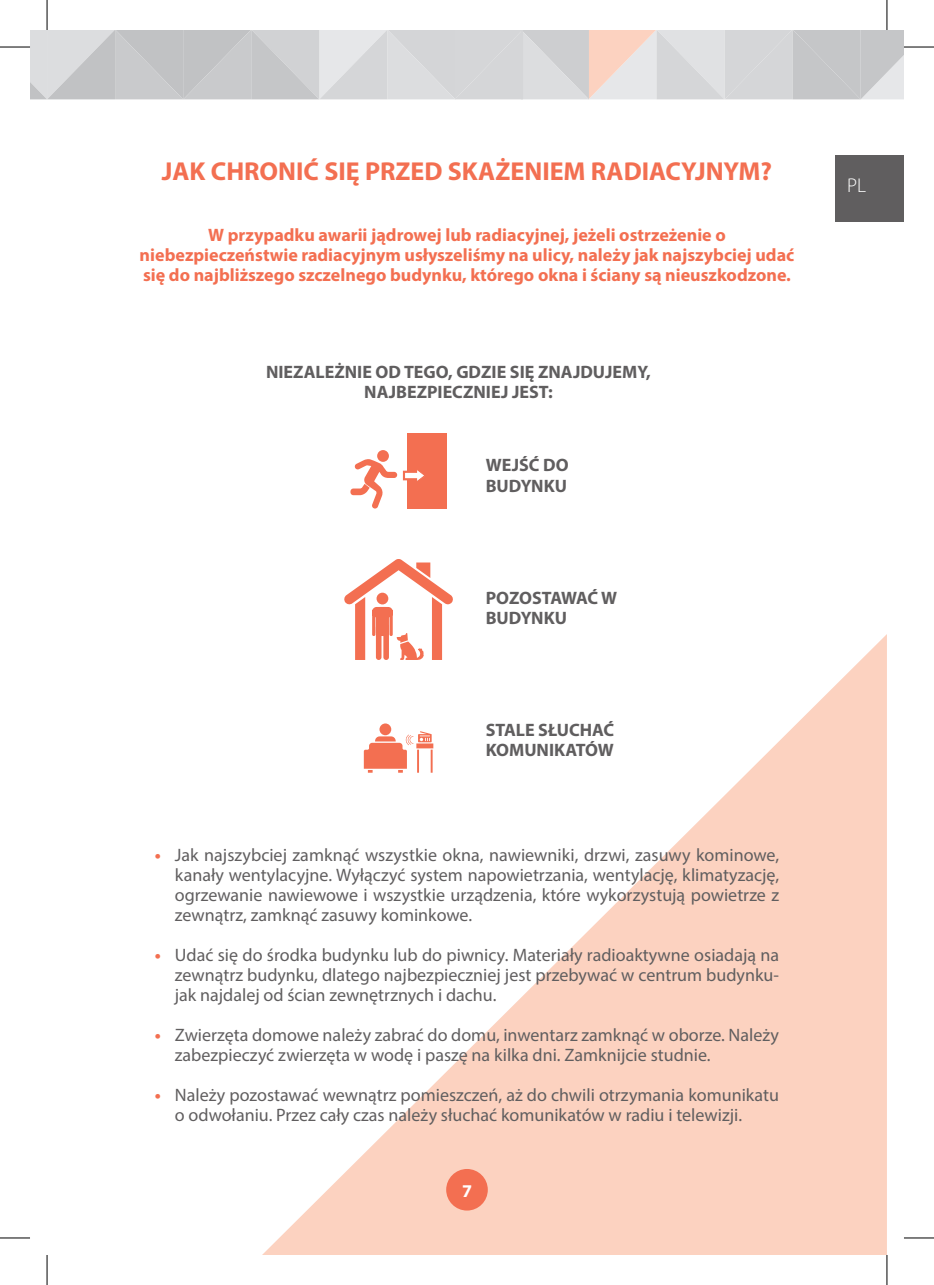
<style>
.page{position:relative;width:934px;height:1285px;background:#fff}
.page>*{position:absolute;margin:0;border:0;box-sizing:border-box;transform-origin:0 0}
.t1{font:700 26px "Myriad Pro";color:#f36f51}
.t2{font:300 20px "Myriad Pro";color:#fff}
.t3{font:18px/20px "Myriad Pro";color:#605e5f;text-align:justify}
.t4{font:700 18px/20px "Myriad Pro";color:#f36f51;text-align:center}
.t5{font:700 18px/20px "Myriad Pro";color:#605e5f}
.t6{font:700 18px "Myriad Pro";color:#fff}
.s1{font-weight:700;color:#f36f51}
</style>
<div class="page">
<svg style="left:30px;top:30px;width:873px;height:69px;background:#d3d2d3"></svg>
<svg style="left:262px;top:635px;width:624px;height:620px;fill:#fcd2c0"></svg>
<svg style="left:350px;top:450px;width:47px;height:58px"></svg>
<div style="left:407px;top:433px;width:39px;height:75px;background:#f36f51"></div>
<svg style="left:403px;top:470px;width:22px;height:11px"></svg>
<svg style="left:343px;top:559px;width:110px;height:101px"></svg>
<svg style="left:363px;top:723px;width:70px;height:49px"></svg>
<div style="left:446px;top:1169px;width:41px;height:41px;background:#f36f51;border-radius:50%"></div>
<div style="left:835px;top:155px;width:68px;height:66px;background:#605e5f"></div>
<hr style="left:0;top:47px;width:30px;height:1px;background:#000">
<hr style="left:903px;top:47px;width:30px;height:1px;background:#000">
<hr style="left:0;top:1237px;width:30px;height:1px;background:#000">
<hr style="left:903px;top:1237px;width:30px;height:1px;background:#000">
<hr style="left:47px;top:0;width:1px;height:30px;background:#000">
<hr style="left:47px;top:1255px;width:1px;height:30px;background:#000">
<hr style="left:886px;top:0;width:1px;height:30px;background:#000">
<hr style="left:886px;top:1255px;width:1px;height:30px;background:#000">
<h1 class="t1" style="left:162px;top:154px;width:611px">JAK CHRONIĆ SIĘ PRZED SKAŻENIEM RADIACYJNYM?</h1>
<p class="t4" style="left:140px;top:224px;width:656px">W przypadku awarii jądrowej lub radiacyjnej, jeżeli ostrzeżenie o niebezpieczeństwie radiacyjnym usłyszeliśmy na ulicy, należy jak najszybciej udać się do najbliższego szczelnego budynku, którego okna i ściany są nieuszkodzone.</p>
<p class="t5" style="left:266px;top:361px;width:386px;text-align:center">NIEZALEŻNIE OD TEGO, GDZIE SIĘ ZNAJDUJEMY,<br>NAJBEZPIECZNIEJ JEST:</p>
<p class="t5" style="left:485px;top:455px;width:84px">WEJŚĆ DO<br>BUDYNKU</p>
<p class="t5" style="left:485px;top:587px;width:133px">POZOSTAWAĆ W<br>BUDYNKU</p>
<p class="t5" style="left:485px;top:719px;width:130px">STALE SŁUCHAĆ<br>KOMUNIKATÓW</p>
<p class="t3" style="left:175px;top:845px;width:605px;text-indent:-20px"><span class="s1">•</span> Jak najszybciej zamknąć wszystkie okna, nawiewniki, drzwi, zasuwy kominowe, kanały wentylacyjne. Wyłączyć system napowietrzania, wentylację, klimatyzację, ogrzewanie nawiewowe i wszystkie urządzenia, które wykorzystują powietrze z zewnątrz, zamknąć zasuwy kominkowe.</p>
<p class="t3" style="left:175px;top:944px;width:605px;text-indent:-20px"><span class="s1">•</span> Udać się do środka budynku lub do piwnicy. Materiały radioaktywne osiadają na zewnątrz budynku, dlatego najbezpieczniej jest przebywać w centrum budynku&shy;jak najdalej od ścian zewnętrznych i dachu.</p>
<p class="t3" style="left:175px;top:1024px;width:605px;text-indent:-20px"><span class="s1">•</span> Zwierzęta domowe należy zabrać do domu, inwentarz zamknąć w oborze. Należy zabezpieczyć zwierzęta w wodę i paszę na kilka dni. Zamknijcie studnie.</p>
<p class="t3" style="left:175px;top:1084px;width:605px;text-indent:-20px"><span class="s1">•</span> Należy pozostawać wewnątrz pomieszczeń, aż do chwili otrzymania komunikatu o odwołaniu. Przez cały czas należy słuchać komunikatów w radiu i telewizji.</p>
<p class="t6" style="left:462px;top:1178px;width:11px">7</p>
<p class="t2" style="left:846px;top:175px;width:20px">PL</p>
</div>
